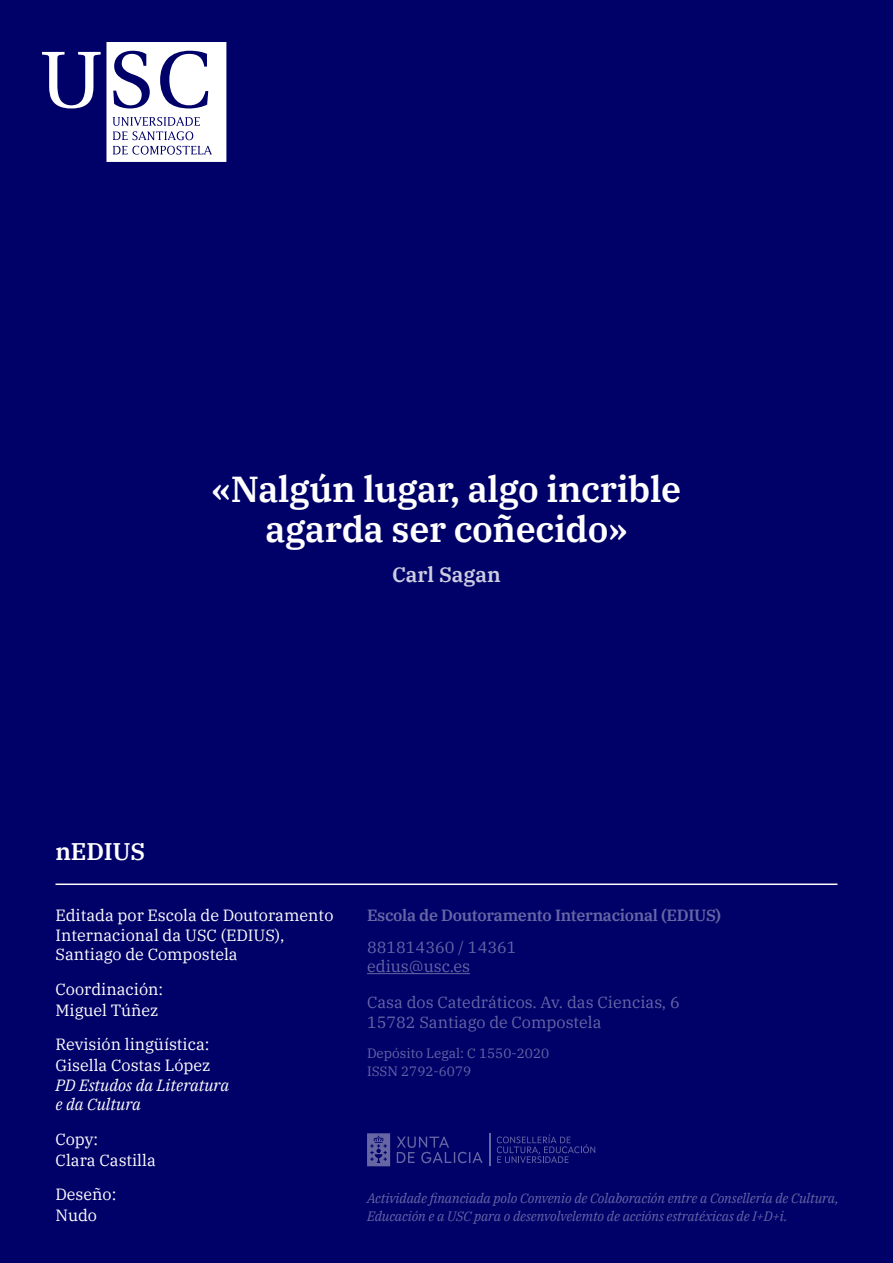
<style>
.page{position:relative;width:893px;height:1263px;background:#000069}
.page>*{position:absolute;margin:0;border:0;box-sizing:border-box;transform-origin:0 0}
.t1{font:600 36px/39.8px "IBM Plex Serif";letter-spacing:-.01em;color:#fff;text-align:center}
.t2{font:600 24px "IBM Plex Serif";letter-spacing:-.01em;color:#fff}
.t3{font:600 21px "IBM Plex Serif";color:#cccce1}
.t4{font:16.2px/21px "IBM Plex Serif";color:#fff}
.t5{font:16.2px/19.5px "IBM Plex Serif";color:#6666a5}
.t6{font:600 16.2px "IBM Plex Serif";letter-spacing:-.02em;color:#6666a5}
.t7{font:italic 16.2px/19.5px "IBM Plex Serif";color:#fff}
.t8{font:italic 13.5px/18px "IBM Plex Serif";letter-spacing:-.01em;color:#6666a5}
.t9{font:13.5px/18px "IBM Plex Serif";color:#6666a5}
</style>
<div class="page">
<svg style="left:42px;top:42px;width:184px;height:120px"></svg>
<hr style="left:56px;top:883px;width:781px;height:2px;background:#fff">
<hr style="left:367px;top:973px;width:103px;height:1px;background:#6666a5">
<svg style="left:497px;top:1134px;width:98px;height:29px"></svg>
<hr style="left:489px;top:1133px;width:1px;height:33px;background:#6666a5">
<svg style="left:367px;top:1133px;width:116px;height:33px"></svg>
<h1 class="t1" style="left:212px;top:466px;width:471px">«Nalgún lugar, algo incrible agarda ser coñecido»</h1>
<p class="t3" style="left:392px;top:558px;width:110px">Carl Sagan</p>
<h2 class="t2" style="left:56px;top:832px;width:91px">nEDIUS</h2>
<p class="t4" style="left:56px;top:904px;width:279px;line-height:19.5px">Editada por Escola de Doutoramento<br>Internacional da USC (EDIUS),<br>Santiago de Compostela</p>
<p class="t4" style="left:56px;top:977px;width:109px">Coordinación:<br>Miguel Túñez</p>
<p class="t4" style="left:56px;top:1032px;width:156px">Revisión lingüística:<br>Gisella Costas López</p>
<p class="t7" style="left:56px;top:1074px;width:175px">PD Estudos da Literatura e da Cultura</p>
<p class="t4" style="left:56px;top:1127px;width:102px">Copy:<br>Clara Castilla</p>
<p class="t4" style="left:56px;top:1182px;width:62px">Deseño:<br>Nudo</p>
<p class="t6" style="left:367px;top:903px;width:356px">Escola de Doutoramento Internacional (EDIUS)</p>
<p class="t5" style="left:367px;top:936px;width:151px">881814360 / 14361 edius@usc.es</p>
<p class="t5" style="left:367px;top:991px;width:314px">Casa dos Catedráticos. Av. das Ciencias, 6<br>15782 Santiago de Compostela</p>
<p class="t9" style="left:367px;top:1043px;width:184px">Depósito Legal: C 1550-2020<br>ISSN 2792-6079</p>
<p class="t8" style="left:367px;top:1188px;width:473px">Actividade financiada polo Convenio de Colaboración entre a Consellería de Cultura,<br>Educación e a USC para o desenvolvelemto de accións estratéxicas de I+D+i.</p>
</div>
